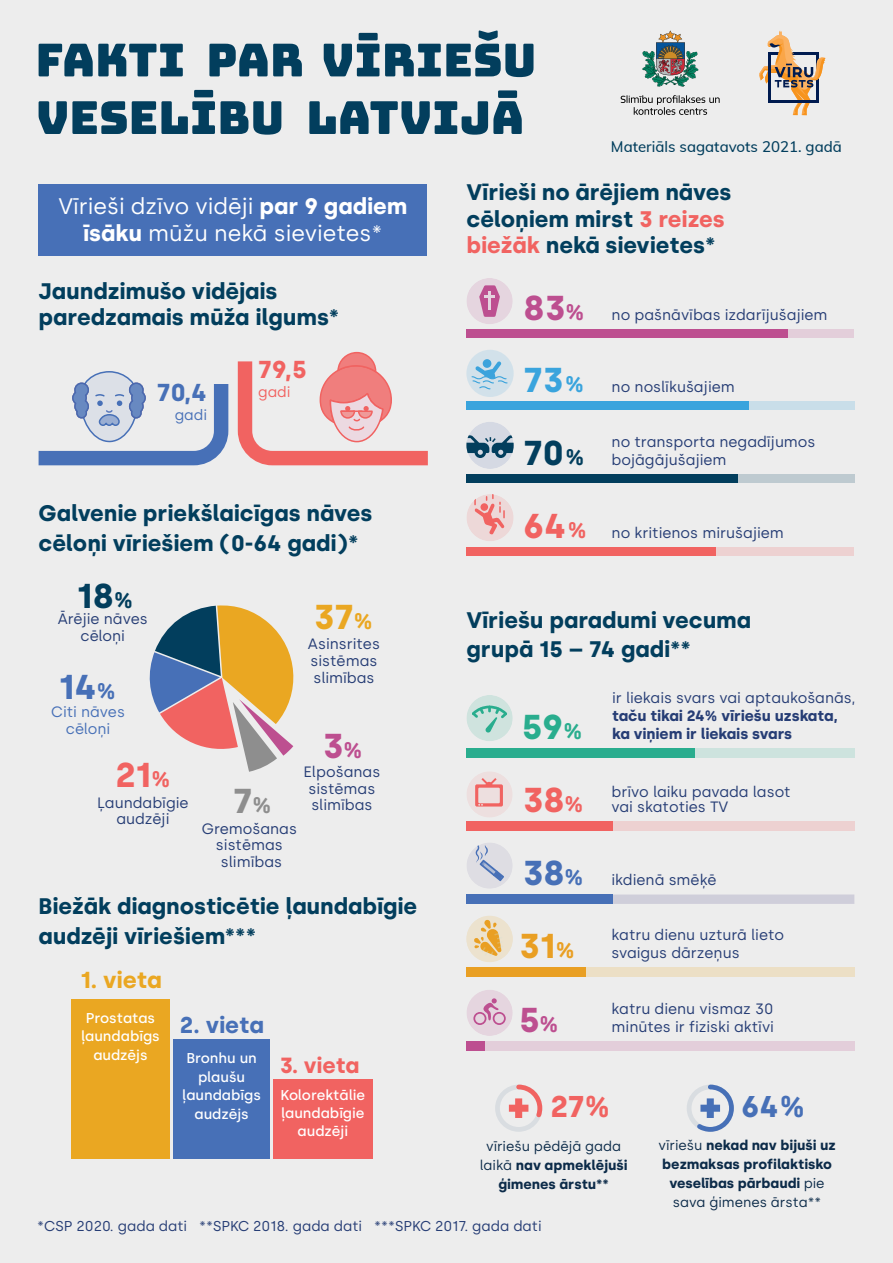
<style>
.page{position:relative;width:893px;height:1263px;background:#ededed}
.page>*{position:absolute;margin:0;border:0;box-sizing:border-box;transform-origin:0 0}
.t1{font:700 34.5px "Silka";color:#023e5d}
.t2{font:700 34.5px "Silka";color:#4770b7}
.t3{font:700 34.5px "Silka";color:#f16361}
.t4{font:700 34.5px "Silka";color:#bd4f90}
.t5{font:700 34.5px "Silka";color:#eaa722}
.t6{font:700 34.5px "Silka";color:#29ad8e}
.t7{font:700 34.5px "Silka";color:#e99f23}
.t8{font:700 34.5px "Silka";color:#8e8e8e}
.t9{font:700 30px "Silka";color:#f16361}
.t10{font:700 30px "Silka";color:#4770b7}
.t11{font:700 24.45px "Silka";color:#4770b7}
.t12{font:700 24.45px "Silka";color:#f16361}
.t13{font:700 23.1px "Silka";color:#eaa722}
.t14{font:700 22.95px "Silka";color:#4770b7}
.t15{font:700 22.5px/29.4px "Silka";color:#023e5d}
.t16{font:22.5px/27px "Silka";color:#fff;text-align:center}
.t17{font:700 21.9px "Silka";color:#f16361}
.t18{font:15px/16.8px "Silka";color:#263d75}
.t19{font:700 15px/18px "Silka";color:#263d75}
.t20{font:500 15px "Mulish";color:#023e5d}
.t21{font:15px/16.8px "Silka";color:#4770b7;text-align:center}
.t22{font:14.7px "Silka";color:#4770b7}
.t23{font:14.7px "Silka";color:#f16361}
.t24{font:500 14.25px/18.5px "Silka";color:#fff;text-align:center}
.t25{font:14.25px "Silka";color:#263d75}
.t26{font:700 13.8px/18.8px "Silka";color:#0c2b49;text-align:center}
.s1{font-weight:700}
.s2{font-size:22.5px}
.s3{color:#f16361}
.s4{font-weight:700;font-size:34.5px;color:#bd4f90}
.s5{font-weight:700;font-size:22.5px;color:#bd4f90}
.s6{font-weight:700;font-size:34.5px;color:#3aa4dd}
.s7{font-weight:700;font-size:22.5px;color:#3aa4dd}
.s8{font-weight:700;font-size:34.5px;color:#f16361}
.s9{font-weight:700;font-size:22.5px;color:#f16361}
.s10{font-weight:400}
</style>
<div class="page">
<svg style="left:621px;top:95px;width:99px;height:20px"></svg>
<svg style="left:642px;top:31px;width:56px;height:56px"></svg>
<svg style="left:39px;top:44px;width:144px;height:32px"></svg>
<svg style="left:209px;top:44px;width:93px;height:32px"></svg>
<svg style="left:324px;top:33px;width:55px;height:43px"></svg>
<svg style="left:385px;top:30px;width:148px;height:47px"></svg>
<svg style="left:39px;top:90px;width:176px;height:44px"></svg>
<svg style="left:221px;top:101px;width:60px;height:34px"></svg>
<svg style="left:309px;top:90px;width:213px;height:45px"></svg>
<svg style="left:759px;top:31px;width:66px;height:84px"></svg>
<div style="left:39px;top:184px;width:388px;height:72px;background:#4770b7"></div>
<div style="left:485px;top:474px;width:369px;height:9px;background:#becad0"></div>
<div style="left:466px;top:474px;width:272px;height:9px;background:#023e5d"></div>
<div style="left:466px;top:422px;width:48px;height:47px;background:#d5d9e3;border-radius:50%"></div>
<svg style="left:466px;top:435px;width:48px;height:23px"></svg>
<div style="left:466px;top:547px;width:388px;height:9px;background:#edd1d1"></div>
<div style="left:466px;top:547px;width:250px;height:9px;background:#f16361"></div>
<div style="left:466px;top:494px;width:48px;height:47px;background:#edd8d8;border-radius:50%"></div>
<svg style="left:474px;top:494px;width:31px;height:41px"></svg>
<div style="left:480px;top:503px;width:8px;height:8px;background:#f16361;border-radius:50%"></div>
<div style="left:466px;top:401px;width:388px;height:9px;background:#c9dee9"></div>
<div style="left:466px;top:401px;width:282px;height:9px;background:#3aa4dd"></div>
<div style="left:466px;top:350px;width:48px;height:47px;background:#d2e1ea;border-radius:50%"></div>
<svg style="left:482px;top:359px;width:10px;height:9px"></svg>
<svg style="left:471px;top:361px;width:37px;height:29px"></svg>
<div style="left:272px;top:1079px;width:100px;height:80px;background:#f16361"></div>
<div style="left:71px;top:999px;width:100px;height:160px;background:#eaa722"></div>
<div style="left:171px;top:1040px;width:101px;height:119px;background:#4770b7"></div>
<svg style="left:39px;top:371px;width:189px;height:94px"></svg>
<svg style="left:238px;top:351px;width:190px;height:114px"></svg>
<svg style="left:149px;top:605px;width:145px;height:167px"></svg>
<div style="left:466px;top:329px;width:388px;height:9px;background:#e3ceda"></div>
<div style="left:466px;top:329px;width:322px;height:9px;background:#bd4f90"></div>
<div style="left:466px;top:278px;width:47px;height:46px;background:#e5d5df;border-radius:50%"></div>
<svg style="left:479px;top:285px;width:21px;height:32px"></svg>
<div style="left:466px;top:821px;width:388px;height:9px;background:#edd1d1"></div>
<div style="left:466px;top:821px;width:147px;height:9px;background:#f16361"></div>
<div style="left:466px;top:771px;width:47px;height:47px;background:#eddfdf;border-radius:50%"></div>
<svg style="left:475px;top:778px;width:28px;height:28px"></svg>
<div style="left:466px;top:894px;width:388px;height:10px;background:#cfceda"></div>
<div style="left:466px;top:894px;width:147px;height:10px;background:#4770b7"></div>
<div style="left:466px;top:842px;width:47px;height:47px;background:#dedde3;border-radius:50%"></div>
<svg style="left:476px;top:842px;width:28px;height:39px"></svg>
<div style="left:466px;top:748px;width:388px;height:9px;background:#cde3de"></div>
<div style="left:466px;top:748px;width:229px;height:9px;background:#29ad8e"></div>
<svg style="left:466px;top:695px;width:47px;height:46px"></svg>
<div style="left:466px;top:1041px;width:388px;height:9px;background:#e3ceda"></div>
<div style="left:466px;top:1041px;width:19px;height:9px;background:#bd4f90"></div>
<div style="left:466px;top:990px;width:47px;height:46px;background:#e5d5df;border-radius:50%"></div>
<div style="left:466px;top:967px;width:388px;height:10px;background:#ecdfc5"></div>
<div style="left:466px;top:967px;width:120px;height:10px;background:#e99f23"></div>
<div style="left:466px;top:916px;width:47px;height:46px;background:#ece2ce;border-radius:50%"></div>
<svg style="left:474px;top:919px;width:28px;height:37px"></svg>
<svg style="left:472px;top:706px;width:35px;height:27px"></svg>
<svg style="left:473px;top:998px;width:33px;height:27px"></svg>
<div style="left:495px;top:1084px;width:47px;height:48px;border:5px solid #234c74;border-radius:50%"></div>
<svg style="left:514px;top:1084px;width:29px;height:37px"></svg>
<div style="left:515px;top:1098px;width:7px;height:20px;background:#f16361"></div>
<div style="left:509px;top:1105px;width:19px;height:7px;background:#f16361"></div>
<div style="left:687px;top:1084px;width:47px;height:48px;border:5px solid #234c74;border-radius:50%"></div>
<svg style="left:693px;top:1084px;width:41px;height:48px"></svg>
<div style="left:707px;top:1098px;width:7px;height:20px;background:#4770b7"></div>
<div style="left:700px;top:1105px;width:20px;height:7px;background:#4770b7"></div>
<hr style="left:271px;top:991px;width:2px;height:175px;background:#ededed">
<hr style="left:170px;top:991px;width:2px;height:175px;background:#ededed">
<h3 class="t16" style="left:58px;top:193px;width:350px">Vīrieši dzīvo vidēji <span class="s1">par 9 gadiem īsāku</span> mūžu nekā sievietes*</h3>
<h3 class="t15" style="left:39px;top:277px;width:302px;line-height:26.4px">Jaundzimušo vidējais paredzamais mūža ilgums*</h3>
<h3 class="t11" style="left:157px;top:378px;width:52px">70,4</h3>
<p class="t22" style="left:175px;top:406px;width:34px">gadi</p>
<h3 class="t12" style="left:258px;top:355px;width:50px">79,5</h3>
<p class="t23" style="left:258px;top:383px;width:34px">gadi</p>
<h3 class="t15" style="left:39px;top:499px;width:335px">Galvenie priekšlaicīgas nāves cēloņi vīriešiem (0-64 gadi)*</h3>
<h1 class="t1" style="left:77px;top:575px;width:58px">18<span class="s2">%</span></h1>
<p class="t18" style="left:58px;top:611px;width:91px;text-align:center">Ārējie nāves cēloņi</p>
<h1 class="t2" style="left:59px;top:667px;width:58px">14<span class="s2">%</span></h1>
<p class="t21" style="left:51px;top:703px;width:75px">Citi nāves cēloņi</p>
<h1 class="t3" style="left:115px;top:754px;width:57px">21<span class="s2">%</span></h1>
<p class="t18" style="left:97px;top:794px;width:93px;text-align:center">Ļaundabīgie audzēji</p>
<h1 class="t8" style="left:233px;top:780px;width:40px">7<span class="s2">%</span></h1>
<p class="t18" style="left:202px;top:820px;width:97px;text-align:center">Gremošanas sistēmas slimības</p>
<h1 class="t5" style="left:314px;top:596px;width:60px">37<span class="s2">%</span></h1>
<p class="t18" style="left:308px;top:635px;width:74px">Asinsrites sistēmas slimības</p>
<h1 class="t4" style="left:323px;top:725px;width:41px">3<span class="s2">%</span></h1>
<p class="t18" style="left:303px;top:763px;width:78px;text-align:center">Elpošanas sistēmas slimības</p>
<h3 class="t15" style="left:39px;top:892px;width:380px">Biežāk diagnosticētie ļaundabīgie audzēji vīriešiem***</h3>
<h3 class="t13" style="left:80px;top:966px;width:83px">1. vieta</h3>
<p class="t24" style="left:81px;top:1008px;width:80px">Prostatas ļaundabīgs audzējs</p>
<h3 class="t14" style="left:180px;top:1011px;width:86px">2. vieta</h3>
<p class="t24" style="left:182px;top:1049px;width:80px">Bronhu un plaušu ļaundabīgs audzējs</p>
<h3 class="t17" style="left:280px;top:1052px;width:81px">3. vieta</h3>
<p class="t24" style="left:281px;top:1085px;width:86px">Kolorektālie ļaundabīgie audzēji</p>
<p class="t20" style="left:611px;top:135px;width:232px">Materiāls sagatavots 2021. gadā</p>
<h3 class="t15" style="left:466px;top:179px;width:267px;line-height:26.4px">Vīrieši no ārējiem nāves cēloņiem mirst <span class="s3">3 reizes biežāk</span> nekā sievietes*</h3>
<p class="t18" style="left:524px;top:306px;width:306px"><span class="s4">83</span><span class="s5">%</span> no pašnāvības izdarījušajiem</p>
<p class="t18" style="left:524px;top:379px;width:213px"><span class="s6">73</span><span class="s7">%</span> no noslīkušajiem</p>
<h1 class="t1" style="left:524px;top:433px;width:62px">70<span class="s2">%</span></h1>
<p class="t18" style="left:612px;top:433px;width:205px;line-height:18px">no transporta negadījumos bojāgājušajiem</p>
<p class="t18" style="left:523px;top:524px;width:262px"><span class="s8">64</span><span class="s9">%</span> no kritienos mirušajiem</p>
<h3 class="t15" style="left:466px;top:605px;width:286px">Vīriešu paradumi vecuma grupā 15 – 74 gadi**</h3>
<h1 class="t6" style="left:522px;top:706px;width:62px">59<span class="s2">%</span></h1>
<p class="t18" style="left:612px;top:689px;width:245px">ir liekais svars vai aptaukošanās,</p>
<p class="t19" style="left:612px;top:706px;width:227px">taču tikai 24% vīriešu uzskata, ka viņiem ir liekais svars</p>
<h1 class="t3" style="left:523px;top:779px;width:62px">38<span class="s2">%</span></h1>
<p class="t18" style="left:612px;top:784px;width:181px;line-height:15px">brīvo laiku pavada lasot vai skatoties TV</p>
<h1 class="t2" style="left:523px;top:853px;width:62px">38<span class="s2">%</span></h1>
<p class="t18" style="left:612px;top:872px;width:106px">ikdienā smēķē</p>
<h1 class="t7" style="left:519px;top:926px;width:57px">31<span class="s2">%</span></h1>
<p class="t18" style="left:612px;top:926px;width:174px;line-height:18px">katru dienu uzturā lieto svaigus dārzeņus</p>
<h1 class="t4" style="left:519px;top:999px;width:41px">5<span class="s2">%</span></h1>
<p class="t18" style="left:612px;top:999px;width:164px;line-height:18px">katru dienu vismaz 30 minūtes ir fiziski aktīvi</p>
<h2 class="t9" style="left:550px;top:1089px;width:61px">27%</h2>
<h2 class="t10" style="left:741px;top:1089px;width:65px">64%</h2>
<p class="t26" style="left:480px;top:1137px;width:149px"><span class="s10">vīriešu pēdējā gada laikā</span> nav apmeklējuši ģimenes ārstu**</p>
<p class="t26" style="left:658px;top:1136px;width:179px"><span class="s10">vīriešu</span> nekad nav bijuši uz bezmaksas profilaktisko veselības pārbaudi <span class="s10">pie sava ģimenes ārsta**</span></p>
<p class="t25" style="left:37px;top:1217px;width:506px">*CSP 2020. gada dati **SPKC 2018. gada dati ***SPKC 2017. gada dati</p>
</div>
